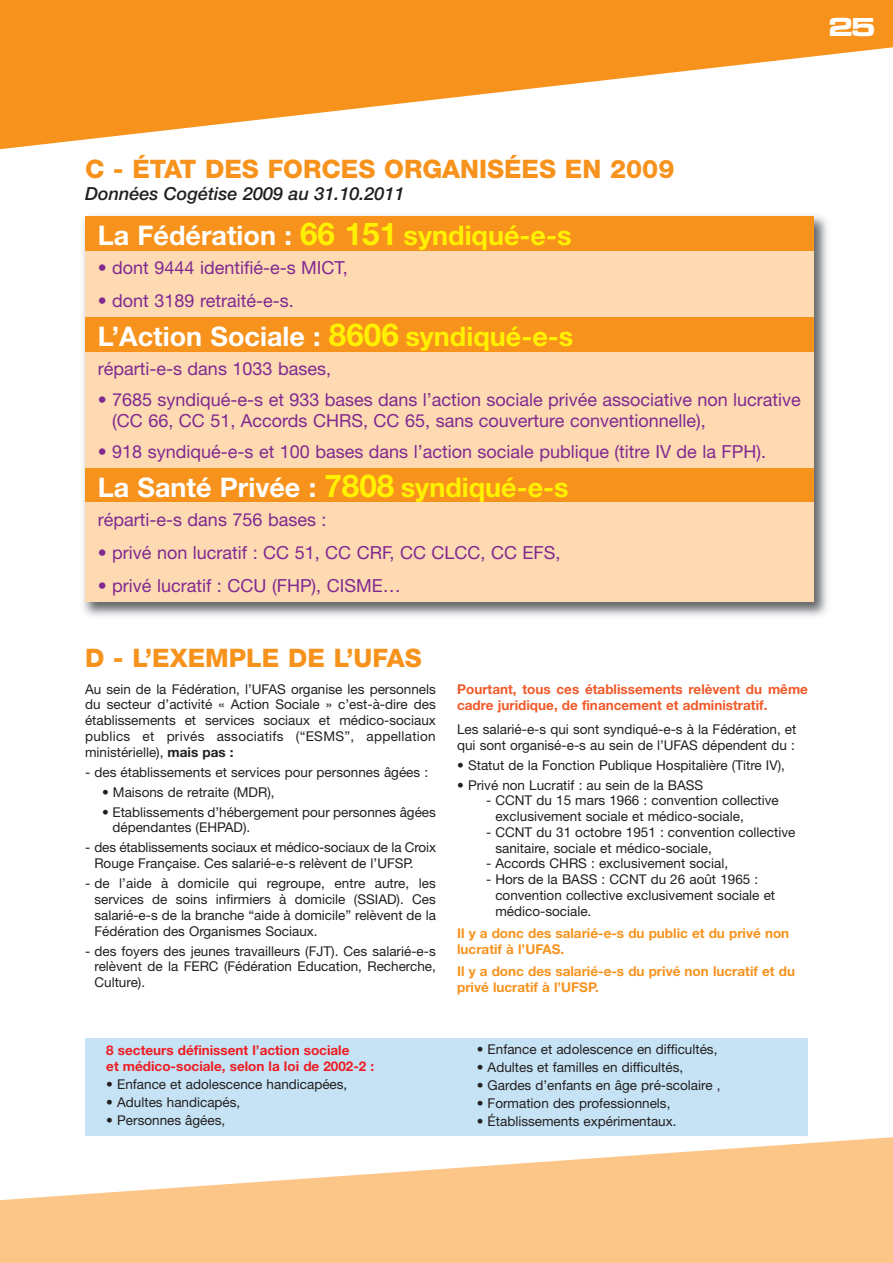
<style>
.page{position:relative;width:893px;height:1263px;background:#fff}
.page>*{position:absolute;margin:0;border:0;box-sizing:border-box;transform-origin:0 0}
.t1{font:700 27px "Helvetica Neue";color:#fff}
.t2{font:27px "Microgramma D Bold Exte";color:#fff}
.t3{font:800 25.5px "Helvetica Neue";color:#f7931d}
.t4{font:18px/21.6px "Helvetica Neue";color:#802990}
.t5{font:italic 500 18px "Helvetica Neue";color:#231f20}
.t6{font:13.5px/15.8px "Helvetica Neue";color:#231f20}
.t7{font:700 13.5px/15.8px "Helvetica Neue";color:#f7931d}
.t8{font:700 13.5px/15.8px "Helvetica Neue";color:#f15929}
.t9{font:700 13.5px/15.8px "Helvetica Neue";color:#ee1d23}
.s1{font-family:"Avant Garde";font-weight:700;font-size:18px;color:#f7931d}
.s2{font-size:31.5px;color:#fff101}
.s3{color:#fff101}
.s4{font-weight:700}
</style>
<div class="page">
<svg style="left:0;top:0;width:893px;height:150px;fill:#f7931d"></svg>
<svg style="left:0;top:1137px;width:893px;height:126px;fill:#fdc689"></svg>
<img style="left:83px;top:215px;width:745px;height:402px">
<div style="left:85px;top:216px;width:728px;height:35px;background:#f7931d"></div>
<div style="left:85px;top:251px;width:728px;height:33px;background:#fedab3"></div>
<div style="left:85px;top:284px;width:728px;height:33px;background:#fedab3"></div>
<div style="left:85px;top:317px;width:728px;height:35px;background:#f7931d"></div>
<div style="left:85px;top:352px;width:728px;height:33px;background:#fedab3"></div>
<div style="left:85px;top:385px;width:728px;height:50px;background:#fedab3"></div>
<div style="left:85px;top:435px;width:728px;height:33px;background:#fedab3"></div>
<div style="left:85px;top:468px;width:728px;height:35px;background:#f7931d"></div>
<div style="left:85px;top:503px;width:728px;height:33px;background:#fedab3"></div>
<div style="left:85px;top:536px;width:728px;height:33px;background:#fedab3"></div>
<div style="left:85px;top:569px;width:728px;height:33px;background:#fedab3"></div>
<div style="left:85px;top:1038px;width:723px;height:97px;background:#c5e3f4"></div>
<h1 class="t2" style="left:818px;top:18px;width:58px"><span class="s1">l</span> 25</h1>
<h2 class="t3" style="left:85px;top:159px;width:591px">C - ÉTAT DES FORCES ORGANISÉES EN 2009</h2>
<h3 class="t5" style="left:85px;top:187px;width:321px">Données Cogétise 2009 au 31.10.2011</h3>
<h1 class="t1" style="left:98px;top:226px;width:475px">La Fédération : <span class="s2">66 151</span> <span class="s3">syndiqué-e-s</span></h1>
<h3 class="t4" style="left:98px;top:259px;width:252px">• dont 9444 identifié-e-s MICT,</h3>
<h3 class="t4" style="left:98px;top:292px;width:197px">• dont 3189 retraité-e-s.</h3>
<h1 class="t1" style="left:98px;top:327px;width:477px">L’Action Sociale : <span class="s2">8606</span> <span class="s3">syndiqué-e-s</span></h1>
<h3 class="t4" style="left:98px;top:360px;width:235px">réparti-e-s dans 1033 bases,</h3>
<h3 class="t4" style="left:112px;top:390px;width:690px;text-indent:-14px">• 7685 syndiqué-e-s et 933 bases dans l’action sociale privée associative non lucrative (CC 66, CC 51, Accords CHRS, CC 65, sans couverture conventionnelle),</h3>
<h3 class="t4" style="left:98px;top:442px;width:670px">• 918 syndiqué-e-s et 100 bases dans l’action sociale publique (titre IV de la FPH).</h3>
<h1 class="t1" style="left:98px;top:478px;width:472px">La Santé Privée : <span class="s2">7808</span> <span class="s3">syndiqué-e-s</span></h1>
<h3 class="t4" style="left:98px;top:510px;width:230px">réparti-e-s dans 756 bases :</h3>
<h3 class="t4" style="left:98px;top:543px;width:464px">• privé non lucratif : CC 51, CC CRF, CC CLCC, CC EFS,</h3>
<h3 class="t4" style="left:98px;top:576px;width:305px">• privé lucratif : CCU (FHP), CISME…</h3>
<h2 class="t3" style="left:85px;top:649px;width:338px">D - L’EXEMPLE DE L’UFAS</h2>
<p class="t6" style="left:85px;top:682px;width:352px;text-align:justify">Au sein de la Fédération, l’UFAS organise les personnels du secteur d’activité « Action Sociale » c’est-à-dire des établissements et services sociaux et médico-sociaux publics et privés associatifs (“ESMS”, appellation ministérielle), <span class="s4">mais pas :</span></p>
<p class="t6" style="left:85px;top:765px;width:345px">- des établissements et services pour personnes âgées :</p>
<p class="t6" style="left:102px;top:785px;width:174px">• Maisons de retraite (MDR),</p>
<p class="t6" style="left:112px;top:805px;width:325px;text-indent:-10px">• Etablissements d’hébergement pour personnes âgées dépendantes (EHPAD).</p>
<p class="t6" style="left:94px;top:841px;width:343px;text-indent:-9px">- des établissements sociaux et médico-sociaux de la Croix<br>Rouge Française. Ces salarié-e-s relèvent de l’UFSP.</p>
<p class="t6" style="left:94px;top:877px;width:343px;text-align:justify;text-indent:-9px">- de l’aide à domicile qui regroupe, entre autre, les services de soins infirmiers à domicile (SSIAD). Ces salarié-e-s de la branche “aide à domicile” relèvent de la Fédération des Organismes Sociaux.</p>
<p class="t6" style="left:94px;top:944px;width:343px;text-align:justify;text-indent:-9px">- des foyers des jeunes travailleurs (FJT). Ces salarié-e-s relèvent de la FERC (Fédération Education, Recherche, Culture).</p>
<p class="t9" style="left:106px;top:1044px;width:270px">8 secteurs définissent l’action sociale<br>et médico-sociale, selon la loi de 2002-2 :</p>
<p class="t6" style="left:106px;top:1078px;width:243px">• Enfance et adolescence handicapées,</p>
<p class="t6" style="left:106px;top:1095px;width:136px">• Adultes handicapés,</p>
<p class="t6" style="left:106px;top:1113px;width:121px">• Personnes âgées,</p>
<p class="t8" style="left:457px;top:682px;width:352px">Pourtant, tous ces établissements relèvent du même cadre juridique, de financement et administratif.</p>
<p class="t6" style="left:457px;top:722px;width:341px">Les salarié-e-s qui sont syndiqué-e-s à la Fédération, et qui sont organisé-e-s au sein de l’UFAS dépendent du :</p>
<p class="t6" style="left:457px;top:758px;width:329px">• Statut de la Fonction Publique Hospitalière (Titre IV),</p>
<p class="t6" style="left:457px;top:778px;width:248px">• Privé non Lucratif : au sein de la BASS</p>
<p class="t6" style="left:495px;top:794px;width:285px;text-indent:-9px">- CCNT du 15 mars 1966 : convention collective exclusivement sociale et médico-sociale,</p>
<p class="t6" style="left:495px;top:825px;width:301px;text-indent:-9px">- CCNT du 31 octobre 1951 : convention collective sanitaire, sociale et médico-sociale,</p>
<p class="t6" style="left:486px;top:857px;width:244px">- Accords CHRS : exclusivement social,</p>
<p class="t6" style="left:495px;top:873px;width:281px;text-indent:-9px">- Hors de la BASS : CCNT du 26 août 1965 : convention collective exclusivement sociale et médico-sociale.</p>
<p class="t7" style="left:457px;top:926px;width:334px">Il y a donc des salarié-e-s du public et du privé non lucratif à l’UFAS.</p>
<p class="t7" style="left:457px;top:964px;width:339px">Il y a donc des salarié-e-s du privé non lucratif et du privé lucratif à l’UFSP.</p>
<p class="t6" style="left:477px;top:1043px;width:242px">• Enfance et adolescence en difficultés,</p>
<p class="t6" style="left:477px;top:1061px;width:208px">• Adultes et familles en difficultés,</p>
<p class="t6" style="left:477px;top:1079px;width:245px">• Gardes d’enfants en âge pré-scolaire ,</p>
<p class="t6" style="left:477px;top:1096px;width:195px">• Formation des professionnels,</p>
<p class="t6" style="left:477px;top:1114px;width:201px">• Établissements expérimentaux.</p>
</div>
